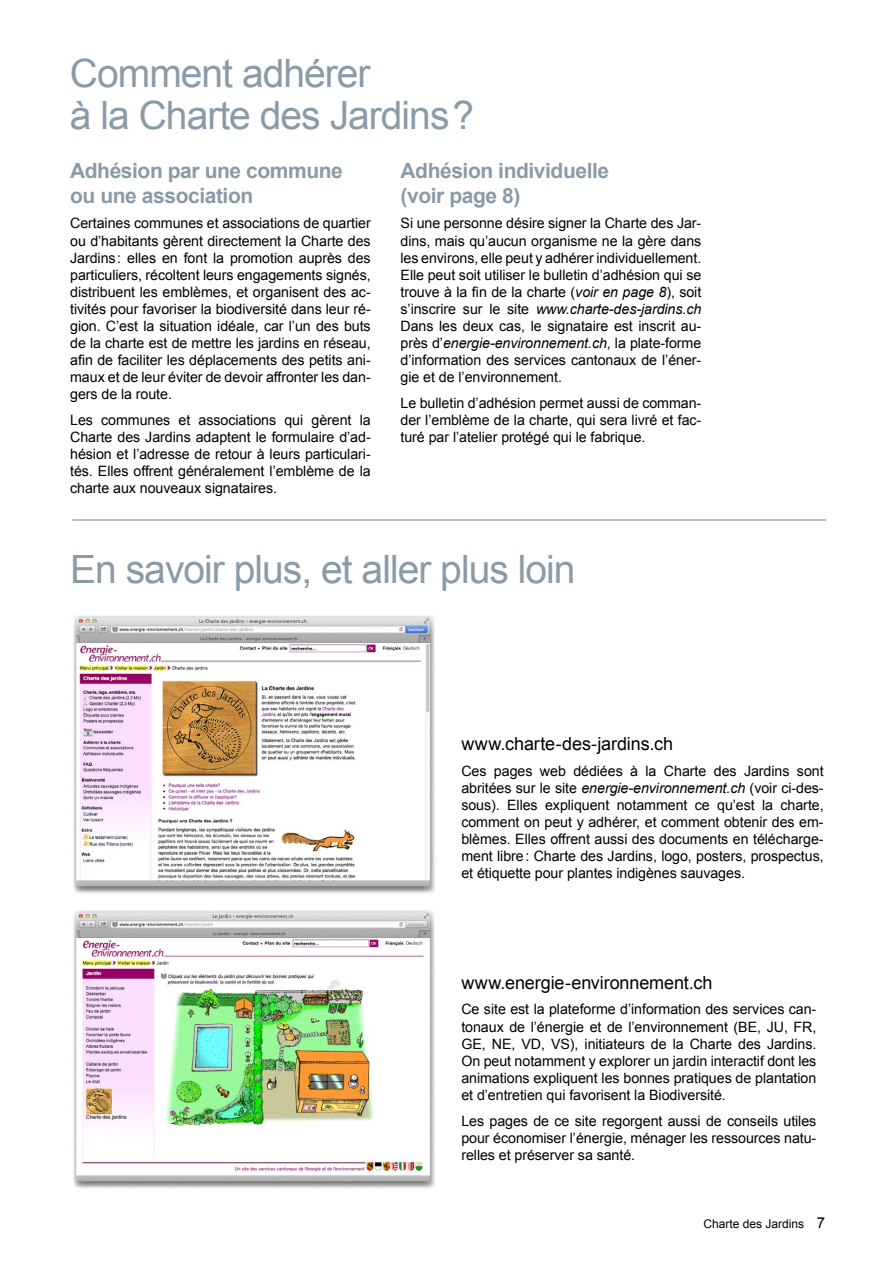
<style>
.page{position:relative;width:893px;height:1263px;background:#fff}
.page>*{position:absolute;margin:0;border:0;box-sizing:border-box;transform-origin:0 0}
.t1{font:39px/42px "Arial";letter-spacing:-.025em;color:#8a9ba8}
.t2{font:700 21px/25.2px "Arial";letter-spacing:-.02em;color:#8a9ba8}
.t3{font:18px "Arial";letter-spacing:-.005em;color:#000}
.t4{font:14.25px/17.1px "Arial";letter-spacing:-.005em;color:#000;text-align:justify}
.t5{font:12px "Arial";color:#000}
.s1{font-style:italic}
.s2{font-size:15px}
</style>
<div class="page">
<img style="left:73px;top:615px;width:362px;height:279px">
<img style="left:73px;top:910px;width:362px;height:279px">
<hr style="left:72px;top:519px;width:754px;height:2px;background:#a6a8aa">
<h1 class="t1" style="left:70px;top:52px;width:406px">Comment adhérer<br>à la Charte des Jardins?</h1>
<h2 class="t2" style="left:401px;top:158px;width:210px">Adhésion individuelle (voir page 8)</h2>
<p class="t4" style="left:401px;top:215px;width:302px">Si une personne désire signer la Charte des Jar&shy;dins, mais qu’aucun organisme ne la gère dans les environs, elle peut y adhérer individuellement.<br>Elle peut soit utiliser le bulletin d’adhésion qui se trouve à la fin de la charte (<span class="s1">voir en page 8</span>), soit s’inscrire sur le site <span class="s1">www.charte-des-jardins.ch </span>Dans les deux cas, le signataire est inscrit au&shy;près d’<span class="s1">energie-environnement.ch</span>, la plate-forme d’information des services cantonaux de l’éner&shy;gie et de l’environnement.</p>
<p class="t4" style="left:401px;top:394px;width:302px">Le bulletin d’adhésion permet aussi de comman&shy;der l’emblème de la charte, qui sera livré et fac&shy;turé par l’atelier protégé qui le fabrique.</p>
<h2 class="t2" style="left:70px;top:158px;width:274px">Adhésion par une commune ou une association</h2>
<p class="t4" style="left:70px;top:215px;width:302px">Certaines communes et associations de quartier ou d’habitants gèrent directement la Charte des Jardins: elles en font la promotion auprès des particuliers, récoltent leurs engagements signés, distribuent les emblèmes, et organisent des ac&shy;tivités pour favoriser la biodiversité dans leur ré&shy;gion. C’est la situation idéale, car l’un des buts de la charte est de mettre les jardins en réseau, afin de faciliter les déplacements des petits ani&shy;maux et de leur éviter de devoir affronter les dan&shy;gers de la route.</p>
<p class="t4" style="left:70px;top:412px;width:302px">Les communes et associations qui gèrent la Charte des Jardins adaptent le formulaire d’ad&shy;hésion et l’adresse de retour à leurs particulari&shy;tés. Elles offrent généralement l’emblème de la charte aux nouveaux signataires.</p>
<h1 class="t1" style="left:70px;top:549px;width:507px">En savoir plus, et aller plus loin</h1>
<p class="t3" style="left:461px;top:732px;width:213px">www.charte-des-jardins.ch</p>
<p class="t4" style="left:461px;top:762px;width:364px">Ces pages web dédiées à la Charte des Jardins sont abritées sur le site <span class="s1">energie-environnement.ch</span> (voir ci-des&shy;sous). Elles expliquent notamment ce qu’est la charte, comment on peut y adhérer, et comment obtenir des em&shy;blèmes. Elles offrent aussi des documents en télécharge&shy;ment libre: Charte des Jardins, logo, posters, prospectus, et étiquette pour plantes indigènes sauvages.</p>
<p class="t3" style="left:461px;top:971px;width:253px">www.energie-environnement.ch</p>
<p class="t4" style="left:461px;top:1001px;width:357px">Ce site est la plateforme d’information des services can&shy;tonaux de l’énergie et de l’environnement (BE, JU, FR, GE, NE, VD, VS), initiateurs de la Charte des Jardins.<br>On peut notamment y explorer un jardin interactif dont les animations expliquent les bonnes pratiques de plantation et d’entretien qui favorisent la Biodiversité.</p>
<p class="t4" style="left:461px;top:1112px;width:356px">Les pages de ce site regorgent aussi de conseils utiles pour économiser l’énergie, ménager les ressources natu&shy;relles et préserver sa santé.</p>
<p class="t5" style="left:703px;top:1216px;width:123px">Charte des Jardins <span class="s2">7</span></p>
</div>
